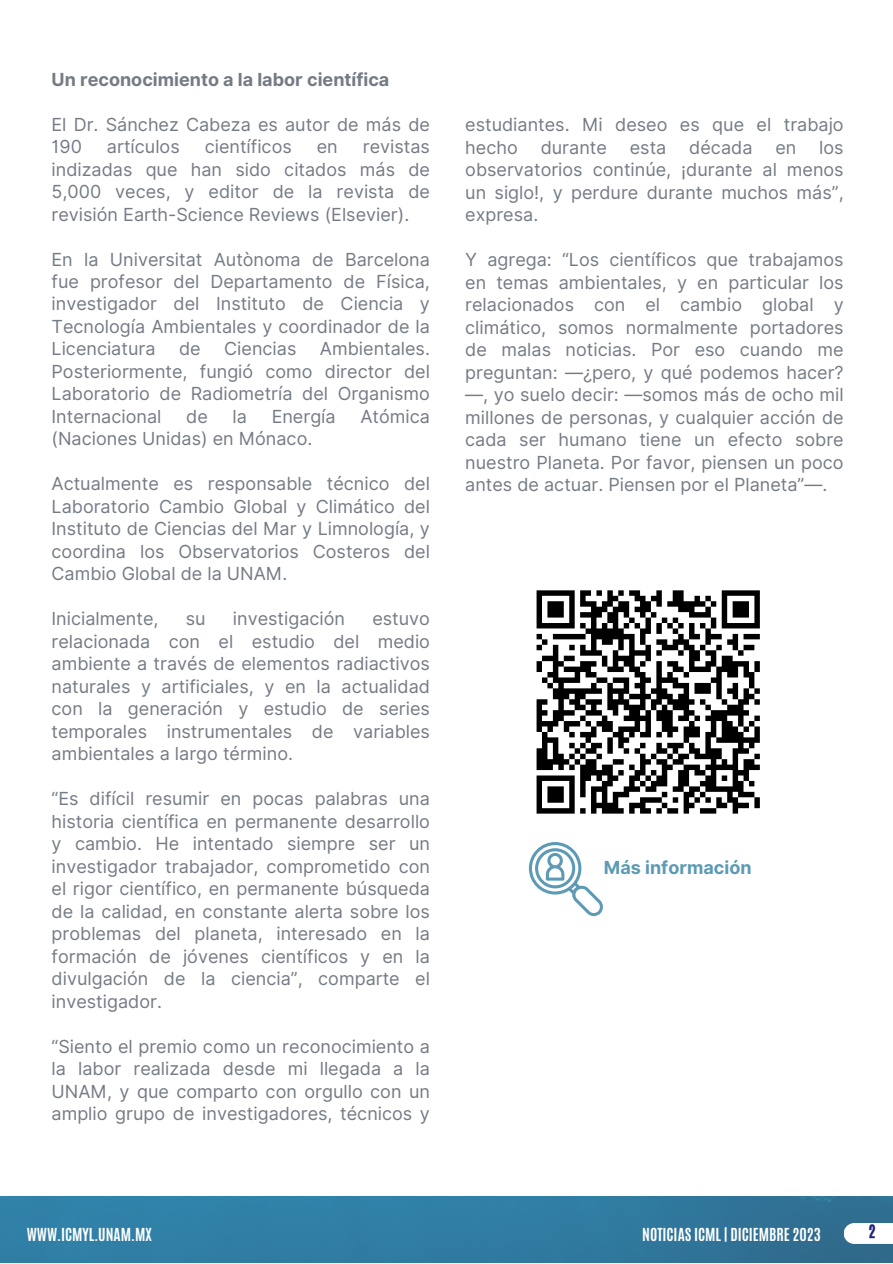
<style>
.page{position:relative;width:893px;height:1264px;background:#fff}
.page>*{position:absolute;margin:0;border:0;box-sizing:border-box;transform-origin:0 0}
.t1{font:18px/22.5px "Inter";color:#757b85;text-align:justify}
.t2{font:700 18px "Inter";color:#757b85}
.t3{font:700 18px "Inter";color:#5d9ab5}
.t4{font:15.6px "CA Generated";color:#222476}
.t5{font:700 15px "Antonio";color:#fff}
</style>
<div class="page">
<div style="left:0;top:1196px;width:892px;height:66px;background:linear-gradient(to right,#3085ad,#307093)"></div>
<svg style="left:843px;top:1222px;width:49px;height:21px"></svg>
<svg style="left:536px;top:590px;width:224px;height:224px"></svg>
<svg style="left:529px;top:842px;width:74px;height:74px"></svg>
<p class="t2" style="left:52px;top:68px;width:339px">Un reconocimiento a la labor científica</p>
<p class="t1" style="left:52px;top:113px;width:380px">El Dr. Sánchez Cabeza es autor de más de<br>190</p>
<p class="t1" style="left:107px;top:135px;width:74px">artículos</p>
<p class="t1" style="left:205px;top:135px;width:89px">científicos</p>
<p class="t1" style="left:317px;top:135px;width:22px">en</p>
<p class="t1" style="left:52px;top:135px;width:380px;text-indent:311px">revistas indizadas que han sido citados más de 5,000 veces, y editor de la revista de revisión Earth-Science Reviews (Elsevier).</p>
<p class="t1" style="left:52px;top:248px;width:380px">En la Universitat Autònoma de Barcelona fue profesor del Departamento de Física, investigador del Instituto de Ciencia y Tecnología Ambientales y coordinador de la Licenciatura</p>
<p class="t1" style="left:52px;top:338px;width:380px;text-indent:268px">Ambientales.<br>Posteriormente, fungió como director del Laboratorio de Radiometría del Organismo Internacional</p>
<p class="t1" style="left:179px;top:338px;width:23px">de</p>
<p class="t1" style="left:224px;top:338px;width:74px">Ciencias</p>
<p class="t1" style="left:186px;top:405px;width:23px">de</p>
<p class="t1" style="left:232px;top:405px;width:16px">la</p>
<p class="t1" style="left:272px;top:405px;width:66px">Energía</p>
<p class="t1" style="left:360px;top:405px;width:71px">Atómica</p>
<p class="t1" style="left:52px;top:427px;width:262px">(Naciones Unidas) en Mónaco.</p>
<p class="t1" style="left:52px;top:472px;width:380px">Actualmente es responsable técnico del Laboratorio Cambio Global y Climático del Instituto de Ciencias del Mar y Limnología, y coordina los Observatorios Costeros del Cambio Global de la UNAM.</p>
<p class="t1" style="left:52px;top:607px;width:108px">Inicialmente,</p>
<p class="t1" style="left:186px;top:607px;width:21px">su</p>
<p class="t1" style="left:233px;top:607px;width:114px">investigación</p>
<p class="t1" style="left:52px;top:607px;width:380px;text-indent:321px">estuvo relacionada con el estudio del medio ambiente a través de elementos radiactivos naturales y artificiales, y en la actualidad con la generación y estudio de series temporales instrumentales de variables ambientales a largo término.</p>
<p class="t1" style="left:52px;top:787px;width:380px">“Es difícil resumir en pocas palabras una historia científica en permanente desarrollo y cambio. He intentado siempre ser un investigador trabajador, comprometido con el rigor científico, en permanente búsqueda de la calidad, en constante alerta sobre los problemas del planeta, interesado en la formación de jóvenes científicos y en la divulgación de la ciencia”, comparte el investigador.</p>
<p class="t1" style="left:52px;top:1034px;width:380px">“Siento el premio como un reconocimiento a la labor realizada desde mi llegada a la UNAM, y que comparto con orgullo con un amplio grupo de investigadores, técnicos y</p>
<p class="t1" style="left:465px;top:114px;width:380px">estudiantes. Mi deseo es que el trabajo hecho</p>
<p class="t1" style="left:540px;top:136px;width:68px">durante</p>
<p class="t1" style="left:629px;top:136px;width:38px">esta</p>
<p class="t1" style="left:689px;top:136px;width:65px">década</p>
<p class="t1" style="left:775px;top:136px;width:22px">en</p>
<p class="t1" style="left:465px;top:136px;width:380px;text-indent:354px">los observatorios continúe, ¡durante al menos un siglo!, y perdure durante muchos más”, expresa.</p>
<p class="t1" style="left:465px;top:248px;width:380px">Y agrega: “Los científicos que trabajamos en temas ambientales, y en particular los relacionados con el cambio global y climático, somos normalmente portadores de malas noticias. Por eso cuando me preguntan: —¿pero, y qué podemos hacer? —, yo suelo decir: —somos más de ocho mil millones de personas, y cualquier acción de cada ser humano tiene un efecto sobre nuestro Planeta. Por favor, piensen un poco antes de actuar. Piensen por el Planeta”—.</p>
<p class="t3" style="left:604px;top:857px;width:149px">Más información</p>
<p class="t5" style="left:27px;top:1223px;width:127px">WWW.ICMYL.UNAM.MX</p>
<p class="t5" style="left:642px;top:1223px;width:180px">NOTICIAS ICML | DICIEMBRE 2023</p>
<p class="t4" style="left:868px;top:1220px;width:9px">2</p>
</div>
